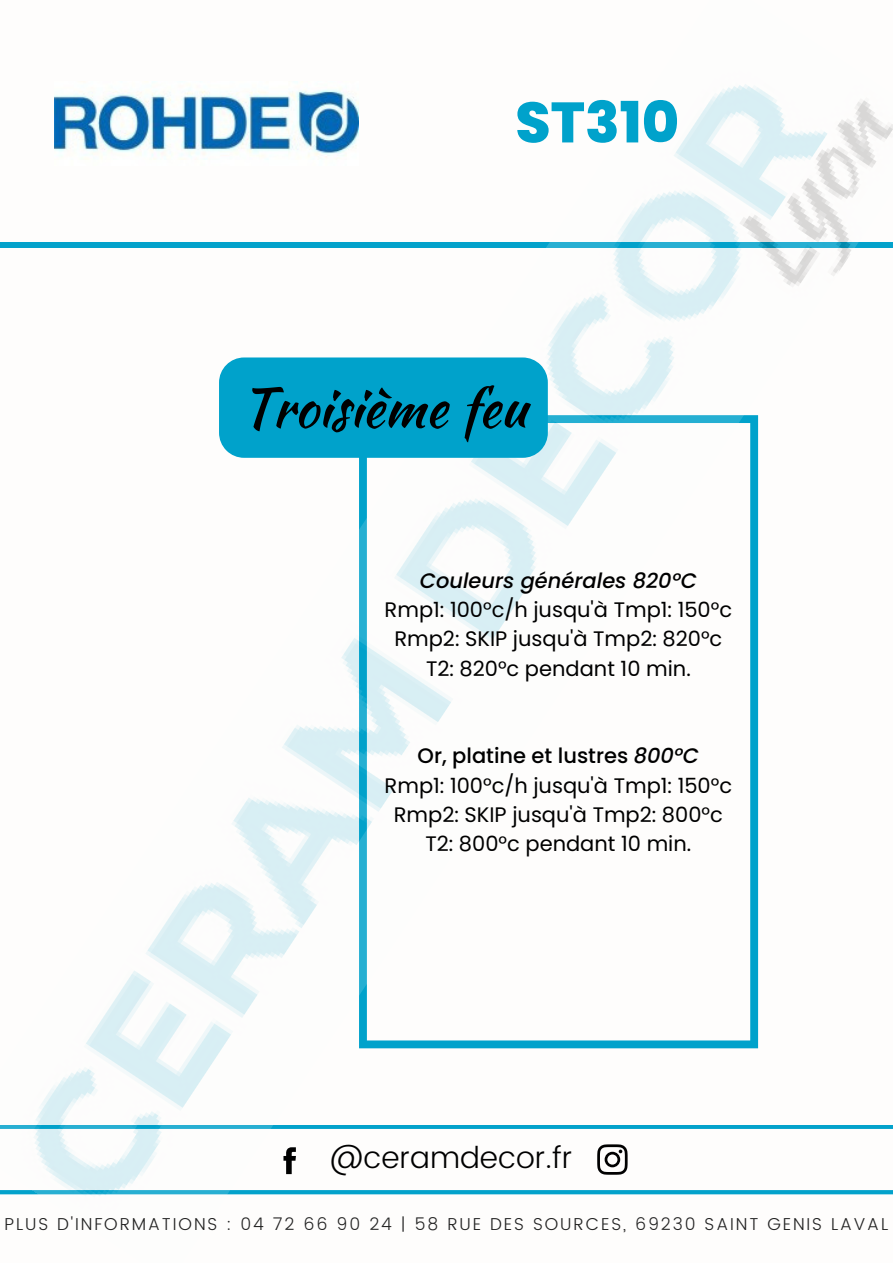
<style>
.page{position:relative;width:893px;height:1264px;background:#fff}
.page>*{position:absolute;margin:0;border:0;box-sizing:border-box;transform-origin:0 0}
.t1{font:800 56.85px "Poppins";color:#00a2cb}
.t2{font:54px "Kaushan Script";color:#000}
.t3{font:300 30px "Poppins";color:#000}
.t4{font:21px "Poppins";color:#000}
.t5{font:500 21px "Poppins";color:#000}
.t6{font:italic 500 21px "Poppins";color:#000}
.t7{font:300 17.25px "Poppins";letter-spacing:.11em;color:#222}
.s1{font-style:italic}
</style>
<div class="page">
<img style="left:0;top:84px;width:892px;height:1112px">
<svg style="left:283px;top:1147px;width:13px;height:27px"></svg>
<svg style="left:597px;top:1144px;width:30px;height:30px"></svg>
<img style="left:55px;top:81px;width:303px;height:85px">
<div style="left:219px;top:357px;width:329px;height:101px;background:#00a2cb"></div>
<p class="t1" style="left:515px;top:83px;width:165px">ST310</p>
<p class="t2" style="left:240px;top:368px;width:288px">Troisième feu</p>
<p class="t6" style="left:420px;top:566px;width:278px">Couleurs générales 820°C</p>
<p class="t4" style="left:384px;top:595px;width:349px">Rmp1: 100°c/h jusqu'à Tmp1: 150°c</p>
<p class="t4" style="left:394px;top:624px;width:329px">Rmp2: SKIP jusqu'à Tmp2: 820°c</p>
<p class="t4" style="left:426px;top:653px;width:266px">T2: 820°c pendant 10 min.</p>
<p class="t5" style="left:417px;top:741px;width:283px">Or, platine et lustres <span class="s1">800°C</span></p>
<p class="t4" style="left:384px;top:770px;width:349px">Rmp1: 100°c/h jusqu'à Tmp1: 150°c</p>
<p class="t4" style="left:394px;top:799px;width:330px">Rmp2: SKIP jusqu'à Tmp2: 800°c</p>
<p class="t4" style="left:425px;top:829px;width:267px">T2: 800°c pendant 10 min.</p>
<p class="t3" style="left:330px;top:1139px;width:244px">@ceramdecor.fr</p>
<p class="t7" style="left:4px;top:1214px;width:885px">PLUS D'INFORMATIONS : 04 72 66 90 24 | 58 RUE DES SOURCES, 69230 SAINT GENIS LAVAL</p>
</div>
